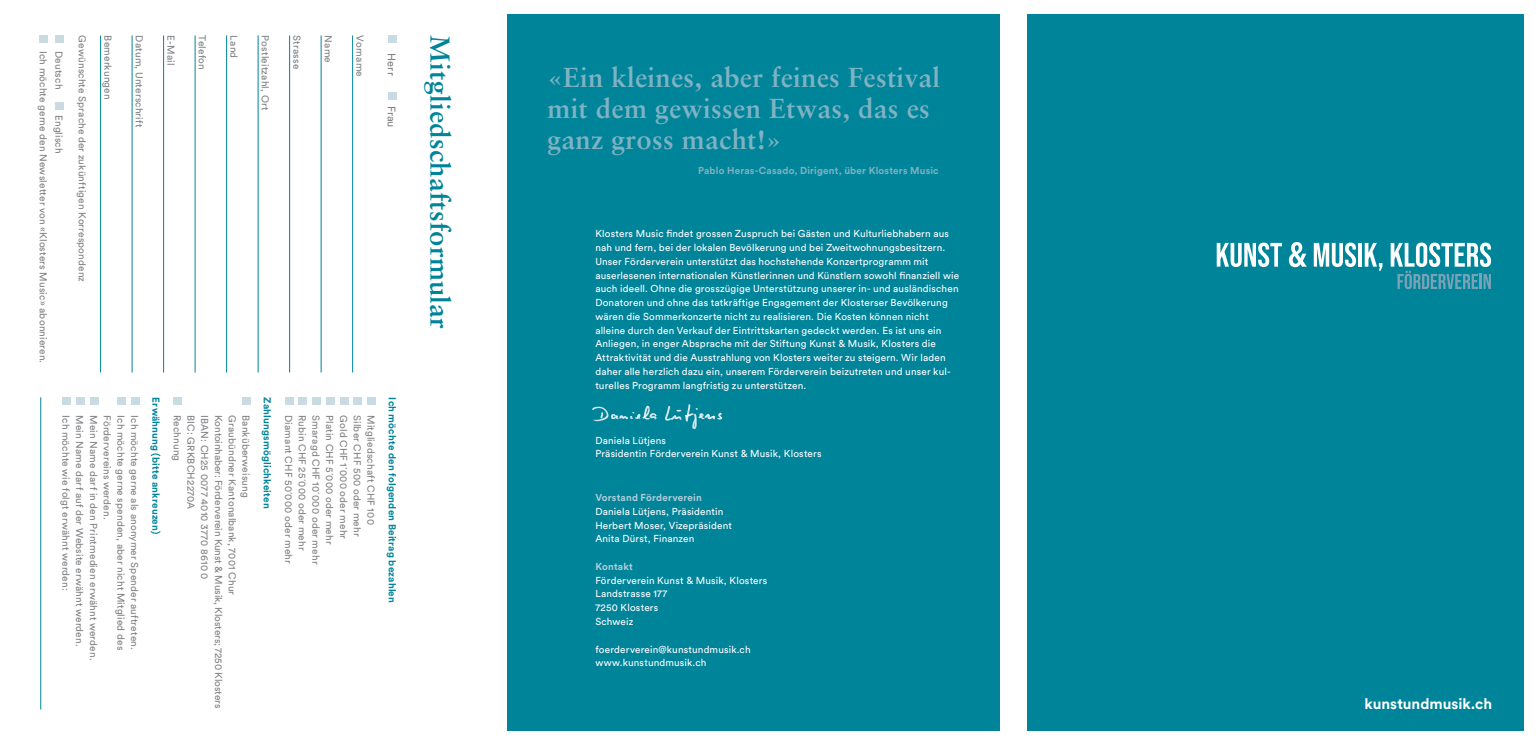
<style>
.page{position:relative;width:1538px;height:745px;background:#fff}
.page>*{position:absolute;margin:0;border:0;box-sizing:border-box;transform-origin:0 0}
.t1{font:700 27.5px/31.2px "Sabon";letter-spacing:.01em;color:#7fb2c2}
.t2{font:700 27.5px "Sabon";letter-spacing:.01em;color:#00849a}
.t3{font:700 15px "Circular Std";color:#fff}
.t4{font:10.88px "Circular Std";letter-spacing:.01em;color:#808285}
.t5{font:10px/13.8px "Circular Std";letter-spacing:.015em;color:#fff}
.t6{font:10px/15.8px "Circular Std";letter-spacing:.015em;color:#808285}
.t7{font:700 10px "Circular Std";letter-spacing:.015em;color:#00849a}
.t8{font:10px "Circular Std";letter-spacing:-.01em;color:#808285}
.t9{font:700 10px "Circular Std";letter-spacing:.02em;color:#7fb2c2}
.t10{font:700 10px "Circular Std";letter-spacing:.015em;color:#b0cdd8}
</style>
<div class="page">
<div style="left:1028px;top:14px;width:496px;height:716px;background:#00849a"></div>
<div style="left:507px;top:14px;width:492px;height:716px;background:#00849a"></div>
<hr style="left:352px;top:35px;width:1px;height:337px;background:#00849a">
<hr style="left:321px;top:35px;width:1px;height:337px;background:#00849a">
<hr style="left:289px;top:35px;width:1px;height:337px;background:#00849a">
<hr style="left:258px;top:35px;width:1px;height:337px;background:#00849a">
<hr style="left:226px;top:35px;width:1px;height:337px;background:#00849a">
<hr style="left:195px;top:35px;width:1px;height:337px;background:#00849a">
<hr style="left:163px;top:35px;width:1px;height:337px;background:#00849a">
<hr style="left:132px;top:35px;width:1px;height:337px;background:#00849a">
<hr style="left:100px;top:35px;width:1px;height:337px;background:#00849a">
<div style="left:388px;top:35px;width:8px;height:8px;background:#c8dbe2"></div>
<div style="left:388px;top:92px;width:8px;height:8px;background:#c8dbe2"></div>
<div style="left:55px;top:35px;width:9px;height:8px;background:#c8dbe2"></div>
<div style="left:55px;top:102px;width:9px;height:8px;background:#c8dbe2"></div>
<div style="left:40px;top:35px;width:8px;height:8px;background:#c8dbe2"></div>
<div style="left:368px;top:397px;width:8px;height:8px;background:#c8dbe2"></div>
<div style="left:354px;top:397px;width:8px;height:8px;background:#c8dbe2"></div>
<div style="left:340px;top:397px;width:8px;height:8px;background:#c8dbe2"></div>
<div style="left:326px;top:397px;width:8px;height:8px;background:#c8dbe2"></div>
<div style="left:313px;top:397px;width:8px;height:8px;background:#c8dbe2"></div>
<div style="left:299px;top:397px;width:8px;height:8px;background:#c8dbe2"></div>
<div style="left:285px;top:397px;width:8px;height:8px;background:#c8dbe2"></div>
<div style="left:243px;top:397px;width:8px;height:8px;background:#c8dbe2"></div>
<div style="left:174px;top:397px;width:8px;height:8px;background:#c8dbe2"></div>
<div style="left:131px;top:397px;width:8px;height:8px;background:#c8dbe2"></div>
<div style="left:118px;top:397px;width:8px;height:8px;background:#c8dbe2"></div>
<div style="left:90px;top:397px;width:8px;height:8px;background:#c8dbe2"></div>
<div style="left:76px;top:397px;width:8px;height:8px;background:#c8dbe2"></div>
<div style="left:63px;top:397px;width:8px;height:8px;background:#c8dbe2"></div>
<img style="left:592px;top:404px;width:131px;height:25px">
<svg style="left:1217px;top:242px;width:65px;height:25px"></svg>
<svg style="left:1289px;top:242px;width:18px;height:25px"></svg>
<svg style="left:1314px;top:242px;width:42px;height:25px"></svg>
<hr style="left:1358px;top:243px;width:4px;height:23px;background:#fff">
<svg style="left:1365px;top:243px;width:17px;height:27px"></svg>
<svg style="left:1390px;top:242px;width:101px;height:47px"></svg>
<hr style="left:40px;top:397px;width:1px;height:312px;background:#00849a">
<p class="t6" style="left:67px;top:51px;width:313px;text-indent:64px;rotate:90deg">Englisch<br>Ich möchte gerne den Newsletter von «Klosters Music» abonnieren.</p>
<p class="t6" style="left:67px;top:51px;width:40px;rotate:90deg">Deutsch</p>
<p class="t6" style="left:90px;top:35px;width:248px;rotate:90deg">Gewünschte Sprache der zukünftigen Korrespondenz</p>
<p class="t6" style="left:116px;top:35px;width:66px;rotate:90deg">Bemerkungen</p>
<p class="t6" style="left:147px;top:35px;width:93px;rotate:90deg">Datum, Unterschrift</p>
<p class="t6" style="left:179px;top:35px;width:31px;rotate:90deg">E-Mail</p>
<p class="t6" style="left:210px;top:35px;width:36px;rotate:90deg">Telefon</p>
<p class="t6" style="left:242px;top:35px;width:24px;rotate:90deg">Land</p>
<p class="t6" style="left:273px;top:35px;width:76px;rotate:90deg">Postleitzahl, Ort</p>
<p class="t6" style="left:305px;top:35px;width:35px;rotate:90deg">Strasse</p>
<p class="t6" style="left:336px;top:35px;width:29px;rotate:90deg">Name</p>
<p class="t6" style="left:368px;top:35px;width:43px;rotate:90deg">Vorname</p>
<p class="t4" style="left:398px;top:53px;width:24px;rotate:90deg">Herr</p>
<p class="t4" style="left:398px;top:105px;width:24px;rotate:90deg">Frau</p>
<p class="t6" style="left:74px;top:415px;width:177px;rotate:90deg">Ich möchte wie folgt erwähnt werden:</p>
<p class="t6" style="left:88px;top:415px;width:233px;rotate:90deg">Mein Name darf auf der Website erwähnt werden.</p>
<p class="t6" style="left:102px;top:415px;width:246px;rotate:90deg">Mein Name darf in den Printmedien erwähnt werden.</p>
<p class="t6" style="left:115px;top:415px;width:106px;rotate:90deg">Fördervereins werden.</p>
<p class="t6" style="left:129px;top:415px;width:236px;rotate:90deg">Ich möchte gerne spenden, aber nicht Mitglied des</p>
<p class="t6" style="left:143px;top:415px;width:236px;rotate:90deg">Ich möchte gerne als anonymer Spender auftreten.</p>
<p class="t7" style="left:162px;top:397px;width:138px;rotate:90deg">Erwähnung (bitte ankreuzen)</p>
<p class="t6" style="left:185px;top:415px;width:48px;rotate:90deg">Rechnung</p>
<p class="t6" style="left:199px;top:415px;width:96px;rotate:90deg">BIC: GRKBCH2270A</p>
<p class="t6" style="left:213px;top:415px;width:166px;rotate:90deg">IBAN: CH25 0077 4010 3770 8610 0</p>
<p class="t8" style="left:225px;top:415px;width:294px;rotate:90deg">Kontoinhaber: Förderverein Kunst &amp; Musik, Klosters; 7250 Klosters</p>
<p class="t6" style="left:240px;top:415px;width:181px;rotate:90deg">Graubündner Kantonalbank, 7001 Chur</p>
<p class="t6" style="left:254px;top:415px;width:84px;rotate:90deg">Banküberweisung</p>
<p class="t7" style="left:274px;top:397px;width:112px;rotate:90deg">Zahlungsmöglichkeiten</p>
<p class="t6" style="left:297px;top:415px;width:150px;rotate:90deg">Diamant CHF 50´000 oder mehr</p>
<p class="t6" style="left:310px;top:415px;width:137px;rotate:90deg">Rubin CHF 25´000 oder mehr</p>
<p class="t6" style="left:324px;top:415px;width:150px;rotate:90deg">Smaragd CHF 10´000 oder mehr</p>
<p class="t6" style="left:338px;top:415px;width:131px;rotate:90deg">Platin CHF 5´000 oder mehr</p>
<p class="t6" style="left:352px;top:415px;width:125px;rotate:90deg">Gold CHF 1´000 oder mehr</p>
<p class="t6" style="left:365px;top:415px;width:123px;rotate:90deg">Silber CHF 500 oder mehr</p>
<p class="t6" style="left:379px;top:415px;width:111px;rotate:90deg">Mitgliedschaft CHF 100</p>
<p class="t7" style="left:399px;top:397px;width:207px;rotate:90deg">Ich möchte den folgenden Beitrag bezahlen</p>
<h1 class="t2" style="left:457px;top:35px;width:295px;rotate:90deg">Mitgliedschaftsformular</h1>
<h1 class="t1" style="left:547px;top:61px;width:394px">«Ein kleines, aber feines Festival mit dem gewissen Etwas, das es ganz gross macht!»</h1>
<p class="t9" style="left:698px;top:164px;width:242px">Pablo Heras-Casado, Dirigent, über Klosters Music</p>
<p class="t5" style="left:595px;top:226px;width:365px">Klosters Music findet grossen Zuspruch bei Gästen und Kulturliebhabern aus nah und fern, bei der lokalen Bevölkerung und bei Zweitwohnungsbesitzern.<br>Unser Förderverein unterstützt das hochstehende Konzertprogramm mit auserlesenen internationalen Künstlerinnen und Künstlern sowohl finanziell wie auch ideell. Ohne die grosszügige Unterstützung unserer in- und ausländischen Donatoren und ohne das tatkräftige Engagement der Klosterser Bevölkerung wären die Sommerkonzerte nicht zu realisieren. Die Kosten können nicht alleine durch den Verkauf der Eintrittskarten gedeckt werden. Es ist uns ein Anliegen, in enger Absprache mit der Stiftung Kunst &amp; Musik, Klosters die Attraktivität und die Ausstrahlung von Klosters weiter zu steigern. Wir laden daher alle herzlich dazu ein, unserem Förderverein beizutreten und unser kul&shy;turelles Programm langfristig zu unterstützen.</p>
<p class="t5" style="left:595px;top:433px;width:228px">Daniela Lütjens<br>Präsidentin Förderverein Kunst &amp; Musik, Klosters</p>
<p class="t10" style="left:595px;top:491px;width:108px">Vorstand Förderverein</p>
<p class="t5" style="left:595px;top:504px;width:138px">Daniela Lütjens, Präsidentin<br>Herbert Moser, Vizepräsident<br>Anita Dürst, Finanzen</p>
<p class="t10" style="left:595px;top:559px;width:39px">Kontakt</p>
<p class="t5" style="left:595px;top:572px;width:173px">Förderverein Kunst &amp; Musik, Klosters<br>Landstrasse 177<br>7250 Klosters<br>Schweiz</p>
<p class="t5" style="left:595px;top:641px;width:157px">foerderverein@kunstundmusik.ch www.kunstundmusik.ch</p>
<h2 class="t3" style="left:1364px;top:693px;width:129px">kunstundmusik.ch</h2>
</div>
